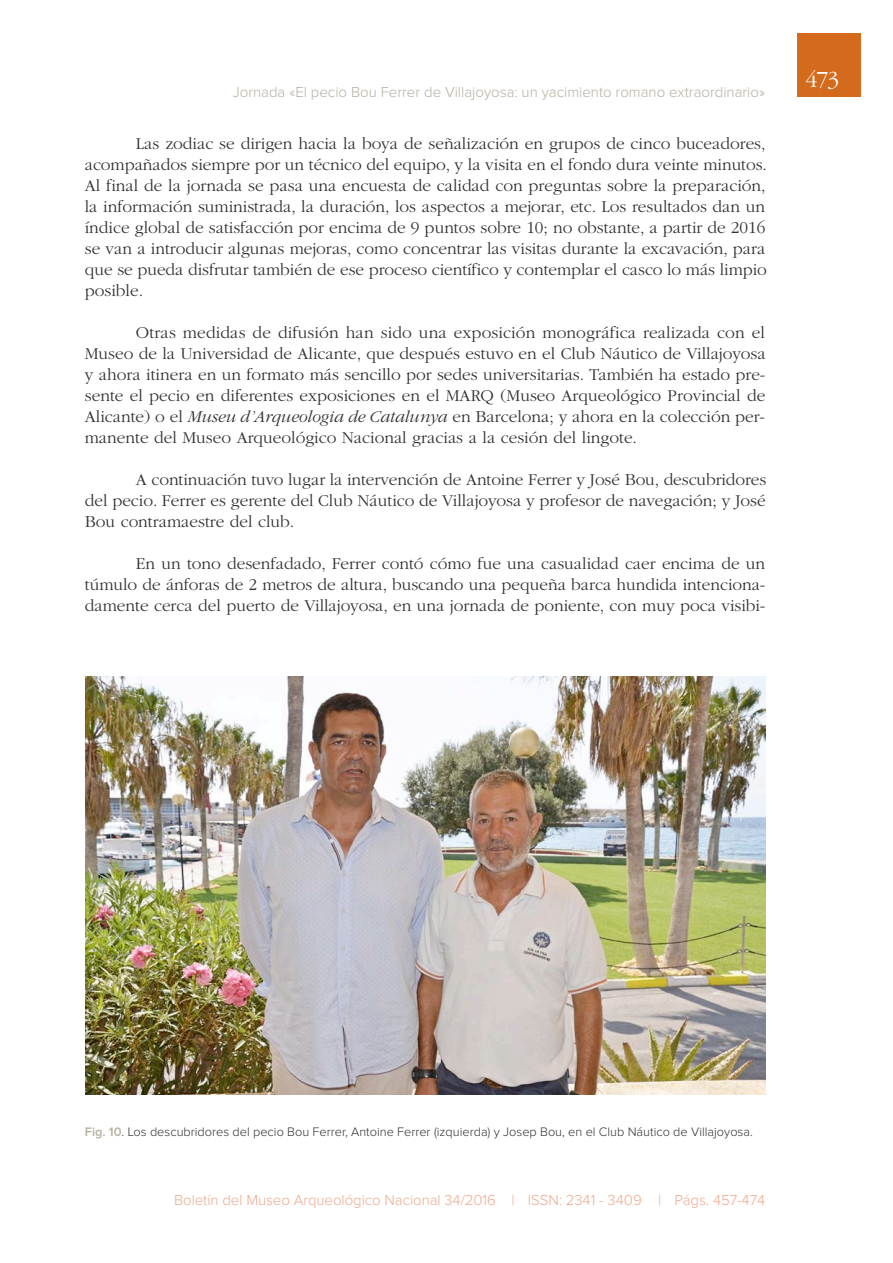
<style>
.page{position:relative;width:893px;height:1263px;background:#fff}
.page>*{position:absolute;margin:0;border:0;box-sizing:border-box;transform-origin:0 0}
.t1{font:300 24px "ITC Garamond Std";color:#fff}
.t2{font:300 17.25px/21px "ITC Garamond Std";color:#323132;text-align:justify}
.t3{font:300 15px "Proxima Nova";color:#b4b09f}
.t4{font:300 15px "Proxima Nova";letter-spacing:-.005em;color:#efa98d}
.t5{font:300 12.75px "Proxima Nova";color:#323132}
.s1{font-style:italic}
.s2{font-weight:600;color:#b4b09f}
</style>
<div class="page">
<div style="left:797px;top:33px;width:64px;height:64px;background:#d36a1c"></div>
<img style="left:85px;top:677px;width:680px;height:418px">
<p class="t3" style="left:233px;top:85px;width:534px">Jornada «El pecio Bou Ferrer de Villajoyosa: un yacimiento romano extraordinario»</p>
<p class="t2" style="left:85px;top:135px;width:684px;text-indent:51px">Las zodiac se dirigen hacia la boya de señalización en grupos de cinco buceadores, acompañados siempre por un técnico del equipo, y la visita en el fondo dura veinte minutos.<br>Al final de la jornada se pasa una encuesta de calidad con preguntas sobre la preparación, la información suministrada, la duración, los aspectos a mejorar, etc. Los resultados dan un índice global de satisfacción por encima de 9 puntos sobre 10; no obstante, a partir de 2016 se van a introducir algunas mejoras, como concentrar las visitas durante la excavación, para que se pueda disfrutar también de ese proceso científico y contemplar el casco lo más limpio posible.</p>
<p class="t2" style="left:85px;top:324px;width:682px;text-indent:51px">Otras medidas de difusión han sido una exposición monográfica realizada con el Museo de la Universidad de Alicante, que después estuvo en el Club Náutico de Villajoyosa y ahora itinera en un formato más sencillo por sedes universitarias. También ha estado pre&shy;sente el pecio en diferentes exposiciones en el MARQ (Museo Arqueológico Provincial de Alicante) o el <span class="s1">Museu d’Arqueologia de Catalunya</span> en Barcelona; y ahora en la colección per&shy;manente del Museo Arqueológico Nacional gracias a la cesión del lingote.</p>
<p class="t2" style="left:85px;top:471px;width:683px;text-indent:51px">A continuación tuvo lugar la intervención de Antoine Ferrer y José Bou, descubridores del pecio. Ferrer es gerente del Club Náutico de Villajoyosa y profesor de navegación; y José Bou contramaestre del club.</p>
<p class="t2" style="left:85px;top:555px;width:682px;text-indent:51px">En un tono desenfadado, Ferrer contó cómo fue una casualidad caer encima de un túmulo de ánforas de 2 metros de altura, buscando una pequeña barca hundida intenciona&shy;damente cerca del puerto de Villajoyosa, en una jornada de poniente, con muy poca visibi-</p>
<h1 class="t1" style="left:805px;top:70px;width:35px">473</h1>
<p class="t5" style="left:85px;top:1126px;width:669px"><span class="s2">Fig. 10</span>. Los descubridores del pecio Bou Ferrer, Antoine Ferrer (izquierda) y Josep Bou, en el Club Náutico de Villajoyosa.</p>
<p class="t4" style="left:174px;top:1193px;width:593px">Boletín del Museo Arqueológico Nacional 34/2016 | ISSN: 2341 - 3409 | Págs. 457-474</p>
</div>
